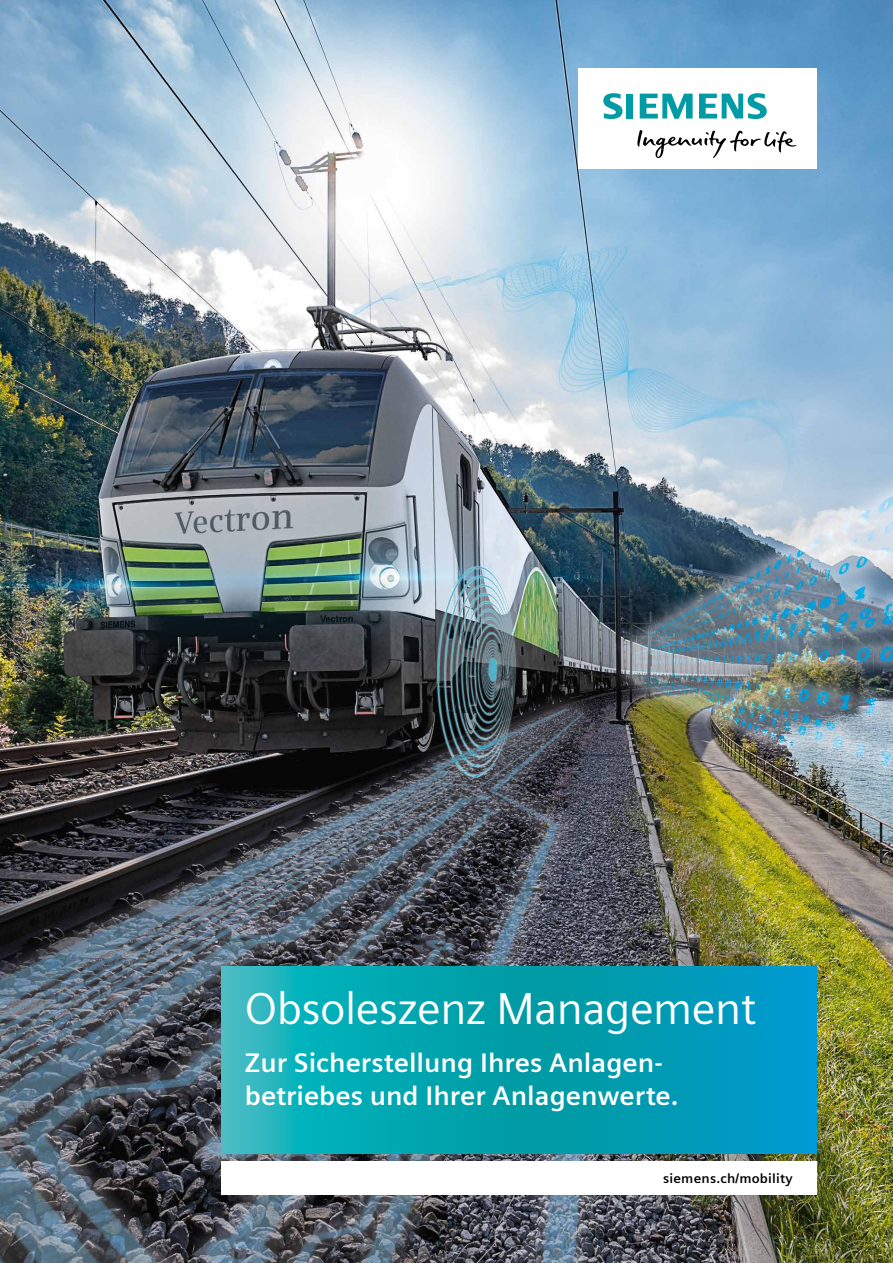
<style>
.page{position:relative;width:893px;height:1263px;background:#fff}
.page>*{position:absolute;margin:0;border:0;box-sizing:border-box;transform-origin:0 0}
.t1{font:45px "Siemens Sans";letter-spacing:-.01em;color:#fff}
.t2{font:700 27px/32.4px "Siemens Sans";color:#fff}
.t3{font:700 13.5px "Siemens Sans";letter-spacing:.015em;color:#000}
</style>
<div class="page">
<img style="left:0;top:0;width:893px;height:1263px">
<div style="left:578px;top:68px;width:238px;height:101px;background:#fff"></div>
<svg style="left:637px;top:130px;width:159px;height:28px"></svg>
<svg style="left:603px;top:93px;width:30px;height:26px"></svg>
<svg style="left:640px;top:94px;width:53px;height:25px"></svg>
<svg style="left:699px;top:93px;width:68px;height:26px"></svg>
<div style="left:221px;top:1162px;width:595px;height:33px;background:#fff"></div>
<svg style="left:221px;top:966px;width:595px;height:187px;background:#06a2b6"></svg>
<h1 class="t1" style="left:245px;top:974px;width:513px">Obsoleszenz Management</h1>
<p class="t2" style="left:245px;top:1045px;width:435px">Zur Sicherstellung Ihres Anlagen&shy;betriebes und Ihrer Anlagenwerte.</p>
<p class="t3" style="left:663px;top:1168px;width:131px">siemens.ch/mobility</p>
</div>
